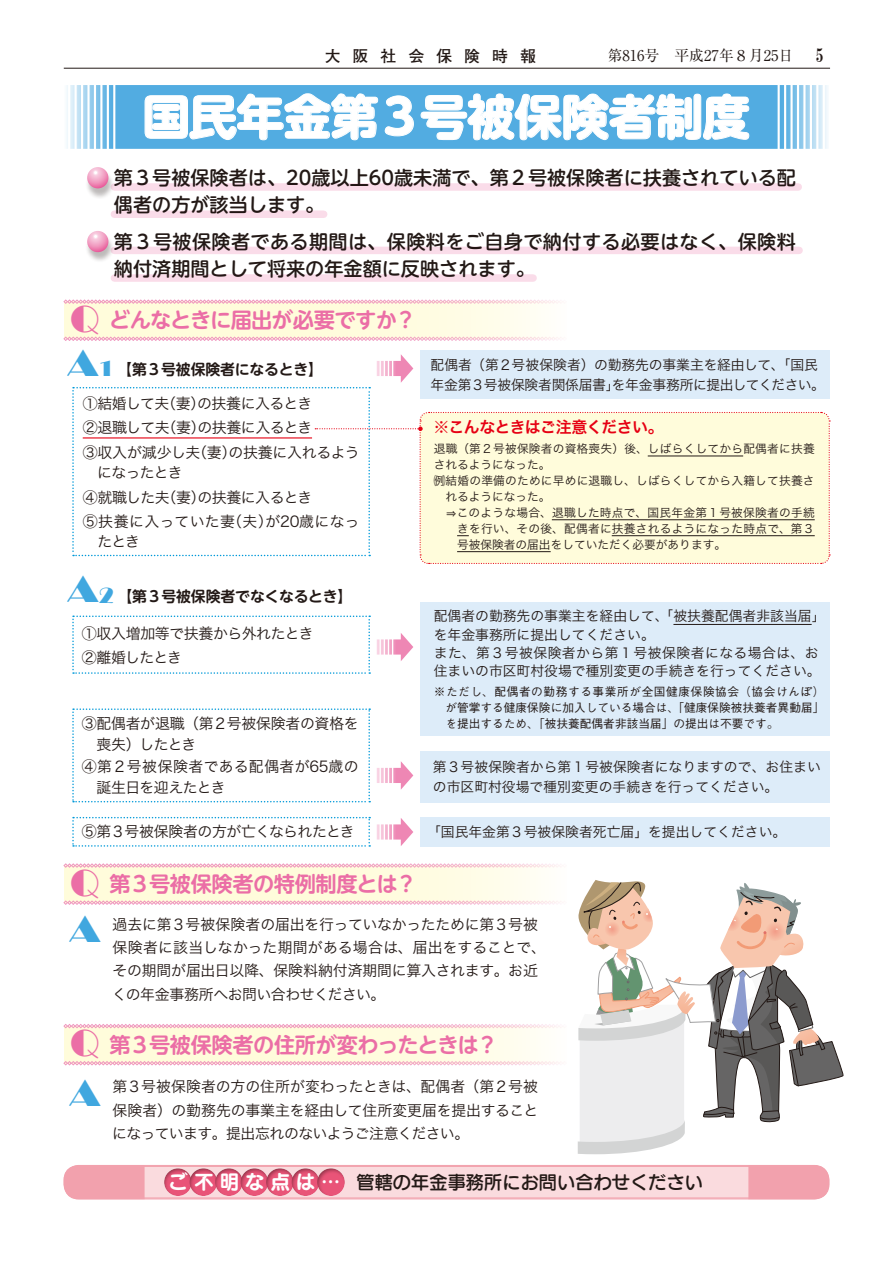
<style>
.page{position:relative;width:893px;height:1263px;background:#fff}
.page>*{position:absolute;margin:0;border:0;box-sizing:border-box;transform-origin:0 0}
.t1{font:700 47.85px "UD Shin M Go Pro";letter-spacing:-.015em;color:#fff}
.t2{font:36.15px "Broadway BT";color:#40a7df}
.t3{font:36.15px "Broadway BT";color:#eb6ea6}
.t4{font:700 21.3px "UD Shin M Go Pro De";letter-spacing:-.025em;color:#eb6ea6}
.t5{font:500 19.2px/27.6px "UD Shin M Go Pro";letter-spacing:.02em;color:#231916}
.t6{font:500 19.2px/27.6px "UD Shin M Go Pro";color:#231916}
.t7{font:18px "G Maru Go Pro DB";letter-spacing:.01em;color:#231916}
.t8{font:15.9px "Hira Kaku Pro W6";letter-spacing:-.04em;color:#e60013}
.t9{font:14.85px/23.4px "Hira Kaku Pro W3";letter-spacing:-.02em;color:#231916}
.t10{font:700 14.85px "UD Shin M Go Pro De";letter-spacing:-.015em;color:#231916}
.t11{font:14.85px "Ryumin Pro";color:#231916}
.t12{font:14.85px "Hira Kaku Pro W3";letter-spacing:.02em;color:#231916}
.t13{font:14.85px "Hira Kaku Pro W3";letter-spacing:-.04em;color:#231916}
.t14{font:13.8px/18.1px "Hira Kaku Pro W3";color:#231916}
.t15{font:11.7px "Hira Kaku Pro W3";letter-spacing:.02em;color:#231916}
.t16{font:500 11.7px/15.9px "Gothic BBB Pro";color:#231916;text-align:justify}
.t17{font:11.7px "Hira Kaku Pro W3";color:#231916}
.s1{font-family:"Futo Go B101 Pro";font-weight:700;font-size:15.9px}
.s2{font-family:"Century Expanded BT";font-weight:700;font-size:19.2px}
.s3{font-size:21px}
.s4{font-family:"G Maru Go Pro B";font-size:19.2px;color:#fff}
</style>
<div class="page">
<hr style="left:64px;top:85px;width:4px;height:64px;background:#f7fbfd">
<div style="left:70px;top:85px;width:5px;height:64px;background:#dceef9"></div>
<hr style="left:77px;top:85px;width:4px;height:64px;background:#c3e2f4">
<svg style="left:83px;top:85px;width:4px;height:64px"></svg>
<hr style="left:90px;top:85px;width:4px;height:64px;background:#97cded">
<hr style="left:96px;top:85px;width:4px;height:64px;background:#7ec1e8">
<div style="left:102px;top:85px;width:5px;height:64px;background:#69b7e5"></div>
<hr style="left:109px;top:85px;width:4px;height:64px;background:#52ace1">
<hr style="left:780px;top:85px;width:4px;height:64px;background:#52ace1">
<svg style="left:786px;top:85px;width:4px;height:64px"></svg>
<hr style="left:793px;top:85px;width:4px;height:64px;background:#7abfe7">
<hr style="left:799px;top:85px;width:4px;height:64px;background:#91caec">
<div style="left:805px;top:85px;width:5px;height:64px;background:#a4d3ef"></div>
<hr style="left:812px;top:85px;width:4px;height:64px;background:#bfe0f3">
<div style="left:818px;top:85px;width:5px;height:64px;background:#d6ebf8"></div>
<hr style="left:825px;top:85px;width:4px;height:64px;background:#f3f9fc">
<div style="left:64px;top:1026px;width:503px;height:37px;background:linear-gradient(to right,#fffbd4,#fffdec)"></div>
<svg style="left:64px;top:1061px;width:503px;height:4px;background:#f7cbd4"></svg>
<svg style="left:64px;top:1024px;width:503px;height:4px;background:#f6cad7"></svg>
<div style="left:64px;top:865px;width:503px;height:38px;background:linear-gradient(to right,#fffcd4,#fffdec)"></div>
<svg style="left:64px;top:900px;width:503px;height:5px;background:#f8d3da"></svg>
<svg style="left:64px;top:863px;width:503px;height:5px"></svg>
<svg style="left:64px;top:304px;width:482px;height:33px;background:#fefbdf"></svg>
<svg style="left:64px;top:337px;width:497px;height:4px;background:#f6cad8"></svg>
<svg style="left:64px;top:300px;width:496px;height:4px;background:#f7cbd3"></svg>
<div style="left:64px;top:1165px;width:765px;height:34px;background:#fadbde;border-radius:15px"></div>
<div style="left:64px;top:1165px;width:765px;height:34px;border:1px solid #f2a1ad;border-radius:15px"></div>
<div style="left:65px;top:1166px;width:763px;height:32px;border:1px solid #f2a1ad;border-radius:14px"></div>
<div style="left:64px;top:1165px;width:81px;height:34px;background:#f2a1ad"></div>
<div style="left:748px;top:1165px;width:81px;height:34px;background:#f2a1ad"></div>
<div style="left:163px;top:1166px;width:29px;height:30px;background:#231916;opacity:.44"></div>
<div style="left:189px;top:1166px;width:28px;height:30px;background:#231916;opacity:.44"></div>
<div style="left:214px;top:1166px;width:29px;height:30px;background:#231916;opacity:.44"></div>
<div style="left:240px;top:1166px;width:29px;height:30px;background:#231916;opacity:.44"></div>
<div style="left:266px;top:1166px;width:28px;height:30px;background:#231916;opacity:.44"></div>
<div style="left:291px;top:1166px;width:29px;height:30px;background:#231916;opacity:.44"></div>
<div style="left:317px;top:1166px;width:28px;height:30px;background:#231916;opacity:.44"></div>
<svg style="left:72px;top:615px;width:298px;height:59px"></svg>
<svg style="left:72px;top:817px;width:298px;height:30px"></svg>
<svg style="left:72px;top:708px;width:298px;height:94px"></svg>
<div style="left:420px;top:817px;width:409px;height:30px;background:#ddecf9"></div>
<div style="left:420px;top:750px;width:409px;height:52px;background:#ddecf9"></div>
<div style="left:420px;top:603px;width:409px;height:133px;background:#ddecf9"></div>
<div style="left:420px;top:351px;width:409px;height:48px;background:#ddecf9"></div>
<svg style="left:115px;top:85px;width:663px;height:64px;background:#66b5e4"></svg>
<hr style="left:673px;top:624px;width:139px;height:1px;background:#231916">
<svg style="left:577px;top:880px;width:267px;height:274px"></svg>
<svg style="left:377px;top:818px;width:36px;height:28px"></svg>
<svg style="left:377px;top:761px;width:36px;height:29px"></svg>
<svg style="left:377px;top:633px;width:36px;height:28px"></svg>
<div style="left:84px;top:169px;width:31px;height:30px;background:#231916;opacity:.3"></div>
<svg style="left:87px;top:167px;width:21px;height:21px"></svg>
<div style="left:84px;top:233px;width:31px;height:30px;background:#231916;opacity:.3"></div>
<svg style="left:87px;top:231px;width:21px;height:21px"></svg>
<div style="left:114px;top:183px;width:684px;height:8px;background:#fadce9"></div>
<div style="left:114px;top:247px;width:685px;height:7px;background:#fadce9"></div>
<div style="left:114px;top:210px;width:210px;height:8px;background:#fadce9"></div>
<div style="left:114px;top:274px;width:419px;height:8px;background:#fadce9"></div>
<svg style="left:72px;top:354px;width:758px;height:210px"></svg>
<hr style="left:612px;top:535px;width:203px;height:1px;background:#231916">
<hr style="left:457px;top:551px;width:94px;height:1px;background:#231916">
<hr style="left:64px;top:68px;width:766px;height:1px;background:#231916">
<p class="t11" style="left:325px;top:44px;width:500px"><span class="s1">大 阪 社 会 保 険 時 報</span> 　　　　第816号　平成27年８月25日 <span class="s2">5</span></p>
<h1 class="t1" style="left:142px;top:78px;width:609px">国民年金第３号被保険者制度</h1>
<h2 class="t3" style="left:70px;top:297px;width:31px">Q</h2>
<p class="t6" style="left:114px;top:163px;width:683px">第３号被保険者は、20歳以上60歳未満で、第２号被保険者に扶養されている配偶者の方が該当します。</p>
<p class="t5" style="left:114px;top:227px;width:683px">第３号被保険者である期間は、保険料をご自身で納付する必要はなく、保険料納付済期間として将来の年金額に反映されます。</p>
<h3 class="t4" style="left:109px;top:303px;width:309px">どんなときに届出が必要ですか？</h3>
<h2 class="t2" style="left:69px;top:341px;width:47px">A<span class="s3">1</span></h2>
<p class="t10" style="left:117px;top:357px;width:207px">【第３号被保険者になるとき】</p>
<p class="t9" style="left:83px;top:390px;width:278px;line-height:24.5px">①結婚して夫（妻）の扶養に入るとき<br>②退職して夫（妻）の扶養に入るとき<br>③収入が減少し夫（妻）の扶養に入れるよう</p>
<p class="t9" style="left:83px;top:459px;width:279px;line-height:24.5px;text-indent:15px">になったとき<br>④就職した夫（妻）の扶養に入るとき<br>⑤扶養に入っていた妻（夫）が20歳になっ</p>
<p class="t9" style="left:97px;top:529px;width:44px">たとき</p>
<h2 class="t2" style="left:69px;top:567px;width:47px">A<span class="s3">2</span></h2>
<p class="t10" style="left:117px;top:584px;width:236px">【第３号被保険者でなくなるとき】</p>
<p class="t9" style="left:82px;top:621px;width:233px">①収入増加等で扶養から外れたとき<br>②離婚したとき</p>
<p class="t9" style="left:82px;top:711px;width:278px">③配偶者が退職（第２号被保険者の資格を</p>
<p class="t9" style="left:97px;top:732px;width:101px">喪失）したとき</p>
<p class="t12" style="left:82px;top:753px;width:278px">④第２号被保険者である配偶者が65歳の</p>
<p class="t13" style="left:97px;top:774px;width:131px">誕生日を迎えたとき</p>
<p class="t14" style="left:431px;top:354px;width:396px;line-height:20.2px">配偶者（第２号被保険者）の勤務先の事業主を経由して、「国民年金第３号被保険者関係届書」を年金事務所に提出してください。</p>
<p class="t8" style="left:433px;top:413px;width:232px">※こんなときはご注意ください。</p>
<p class="t15" style="left:434px;top:438px;width:382px">退職（第２号被保険者の資格喪失）後、しばらくしてから配偶者に扶養</p>
<p class="t17" style="left:434px;top:454px;width:118px">されるようになった。</p>
<p class="t15" style="left:434px;top:470px;width:382px">例結婚の準備のために早めに退職し、しばらくしてから入籍して扶養さ</p>
<p class="t17" style="left:445px;top:486px;width:107px">れるようになった。</p>
<p class="t15" style="left:434px;top:502px;width:382px">　⇒このような場合、退職した時点で、国民年金第１号被保険者の手続</p>
<p class="t15" style="left:457px;top:518px;width:359px">きを行い、その後、配偶者に扶養されるようになった時点で、第３</p>
<p class="t17" style="left:457px;top:534px;width:270px">号被保険者の届出をしていただく必要があります。</p>
<p class="t14" style="left:434px;top:606px;width:393px">配偶者の勤務先の事業主を経由して、「被扶養配偶者非該当届」を年金事務所に提出してください。<br>また、第３号被保険者から第１号被保険者になる場合は、お住まいの市区町村役場で種別変更の手続きを行ってください。</p>
<p class="t16" style="left:445px;top:682px;width:381px;text-indent:-12px">※ただし、配偶者の勤務する事業所が全国健康保険協会（協会けんぽ）が管掌する健康保険に加入している場合は、「健康保険被扶養者異動届」を提出するため、「被扶養配偶者非該当届」の提出は不要です。</p>
<p class="t14" style="left:433px;top:755px;width:390px;line-height:20.2px">第３号被保険者から第１号被保険者になりますので、お住まいの市区町村役場で種別変更の手続きを行ってください。</p>
<p class="t9" style="left:82px;top:819px;width:275px">⑤第３号被保険者の方が亡くなられたとき</p>
<p class="t14" style="left:427px;top:822px;width:361px">「国民年金第３号被保険者死亡届」を提出してください。</p>
<h2 class="t3" style="left:70px;top:861px;width:31px">Q</h2>
<h2 class="t2" style="left:71px;top:907px;width:30px">A</h2>
<h3 class="t4" style="left:110px;top:867px;width:309px">第３号被保険者の特例制度とは？</h3>
<p class="t9" style="left:112px;top:911px;width:435px">過去に第３号被保険者の届出を行っていなかったために第３号被保険者に該当しなかった期間がある場合は、届出をすることで、その期間が届出日以降、保険料納付済期間に算入されます。お近くの年金事務所へお問い合わせください。</p>
<h2 class="t3" style="left:70px;top:1021px;width:31px">Q</h2>
<h2 class="t2" style="left:71px;top:1071px;width:30px">A</h2>
<h3 class="t4" style="left:110px;top:1027px;width:390px">第３号被保険者の住所が変わったときは？</h3>
<p class="t9" style="left:112px;top:1074px;width:428px;text-align:justify">第３号被保険者の方の住所が変わったときは、配偶者（第２号被保険者）の勤務先の事業主を経由して住所変更届を提出することになっています。提出忘れのないようご注意ください。</p>
<p class="t7" style="left:169px;top:1170px;width:536px"><span class="s4">ご不明な点は …</span> 管轄の年金事務所にお問い合わせください</p>
</div>
